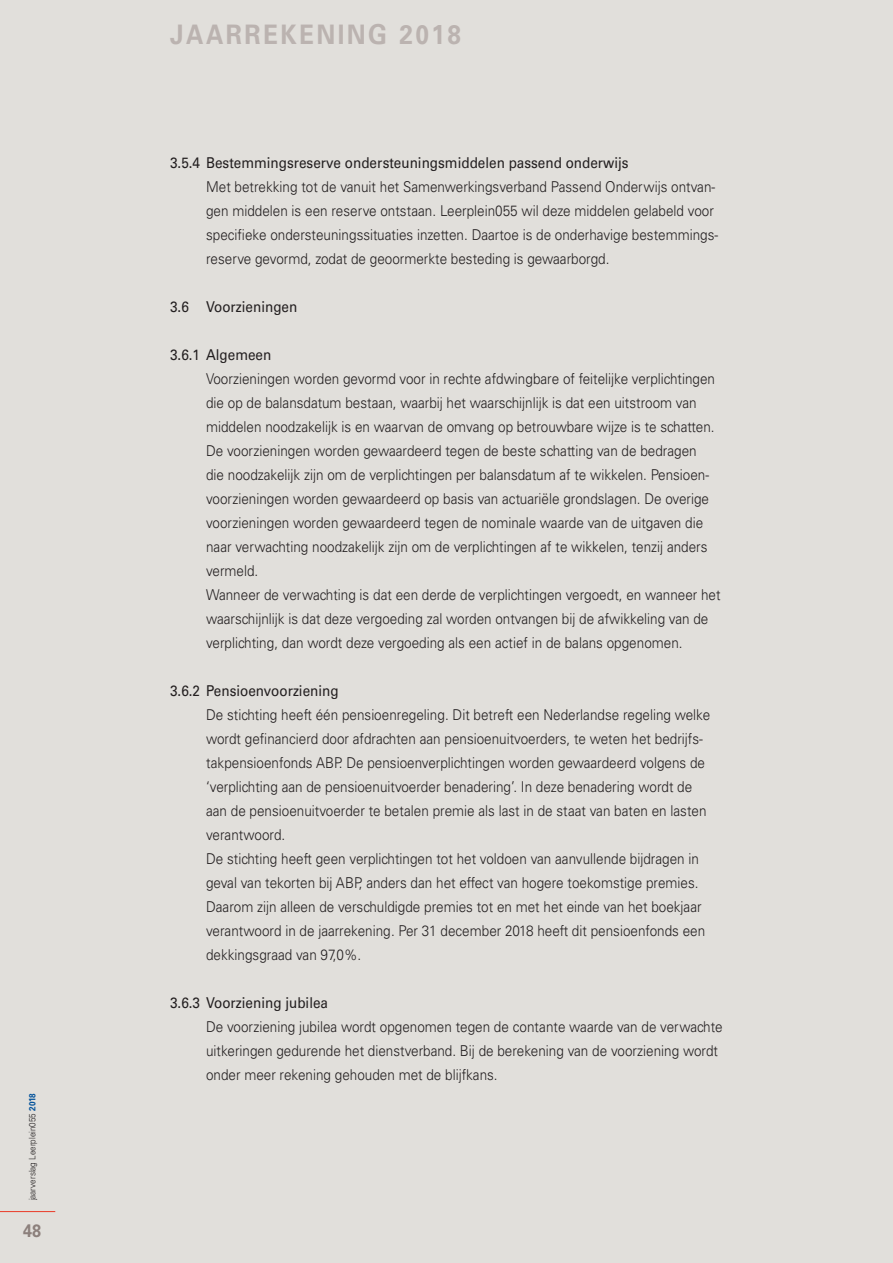
<style>
.page{position:relative;width:893px;height:1263px;background:#e1dfdb}
.page>*{position:absolute;margin:0;border:0;box-sizing:border-box;transform-origin:0 0}
.t1{font:700 27px "Univers LT";letter-spacing:.1em;color:#bbb3b0;scale:.9 1}
.t2{font:700 18px "Univers CE";color:#8c807c;scale:.9 1}
.t3{font:300 15px/24px "Univers";color:#231f20;scale:.9 1}
.t4{font:500 15px "Univers CE";color:#231f20;scale:.9 1}
.t5{font:300 9px "Univers";color:#231f20;scale:.9 1}
.s1{font-family:"Univers CE";font-weight:700;color:#04539b}
</style>
<div class="page">
<hr style="left:0;top:1211px;width:55px;height:1px;background:#ea3a27">
<p class="t5" style="left:27px;top:1200px;width:120px;rotate:-90deg">jaarverslag Leerplein055 <span class="s1">2018</span></p>
<p class="t2" style="left:23px;top:1220px;width:22px">48</p>
<h1 class="t1" style="left:170px;top:18px;width:325px">JAARREKENING 2018</h1>
<p class="t4" style="left:170px;top:154px;width:511px">3.5.4 Bestemmingsreserve ondersteuningsmiddelen passend onderwijs</p>
<p class="t3" style="left:206px;top:175px;width:571px">Met betrekking tot de vanuit het Samenwerkingsverband Passend Onderwijs ontvan&shy;gen middelen is een reserve ontstaan. Leerplein055 wil deze middelen gelabeld voor specifieke ondersteuningssituaties inzetten. Daartoe is de onderhavige bestemmings&shy;reserve gevormd, zodat de geoormerkte besteding is gewaarborgd.</p>
<p class="t4" style="left:170px;top:298px;width:143px">3.6 Voorzieningen</p>
<p class="t4" style="left:170px;top:346px;width:114px">3.6.1 Algemeen</p>
<p class="t3" style="left:206px;top:367px;width:573px">Voorzieningen worden gevormd voor in rechte afdwingbare of feitelijke verplichtingen die op de balansdatum bestaan, waarbij het waarschijnlijk is dat een uitstroom van middelen noodzakelijk is en waarvan de omvang op betrouwbare wijze is te schatten.<br>De voorzieningen worden gewaardeerd tegen de beste schatting van de bedragen<br>die noodzakelijk zijn om de verplichtingen per balansdatum af te wikkelen. Pensioen&shy;voorzieningen worden gewaardeerd op basis van actuariële grondslagen. De overige voorzieningen worden gewaardeerd tegen de nominale waarde van de uitgaven die naar verwachting noodzakelijk zijn om de verplichtingen af te wikkelen, tenzij anders vermeld.<br>Wanneer de verwachting is dat een derde de verplichtingen vergoedt, en wanneer het waarschijnlijk is dat deze vergoeding zal worden ontvangen bij de afwikkeling van de verplichting, dan wordt deze vergoeding als een actief in de balans opgenomen.</p>
<p class="t4" style="left:170px;top:682px;width:189px">3.6.2 Pensioenvoorziening</p>
<p class="t3" style="left:206px;top:703px;width:562px">De stichting heeft één pensioenregeling. Dit betreft een Nederlandse regeling welke wordt gefinancierd door afdrachten aan pensioenuitvoerders, te weten het bedrijfs&shy;takpensioenfonds ABP. De pensioenverplichtingen worden gewaardeerd volgens de ‘verplichting aan de pensioenuitvoerder benadering’. In deze benadering wordt de aan de pensioenuitvoerder te betalen premie als last in de staat van baten en lasten verantwoord.<br>De stichting heeft geen verplichtingen tot het voldoen van aanvullende bijdragen in geval van tekorten bij ABP, anders dan het effect van hogere toekomstige premies.<br>Daarom zijn alleen de verschuldigde premies tot en met het einde van het boekjaar verantwoord in de jaarrekening. Per 31 december 2018 heeft dit pensioenfonds een dekkingsgraad van 97,0%.</p>
<p class="t4" style="left:170px;top:994px;width:177px">3.6.3 Voorziening jubilea</p>
<p class="t3" style="left:206px;top:1015px;width:576px">De voorziening jubilea wordt opgenomen tegen de contante waarde van de verwachte uitkeringen gedurende het dienstverband. Bij de berekening van de voorziening wordt onder meer rekening gehouden met de blijfkans.</p>
</div>
